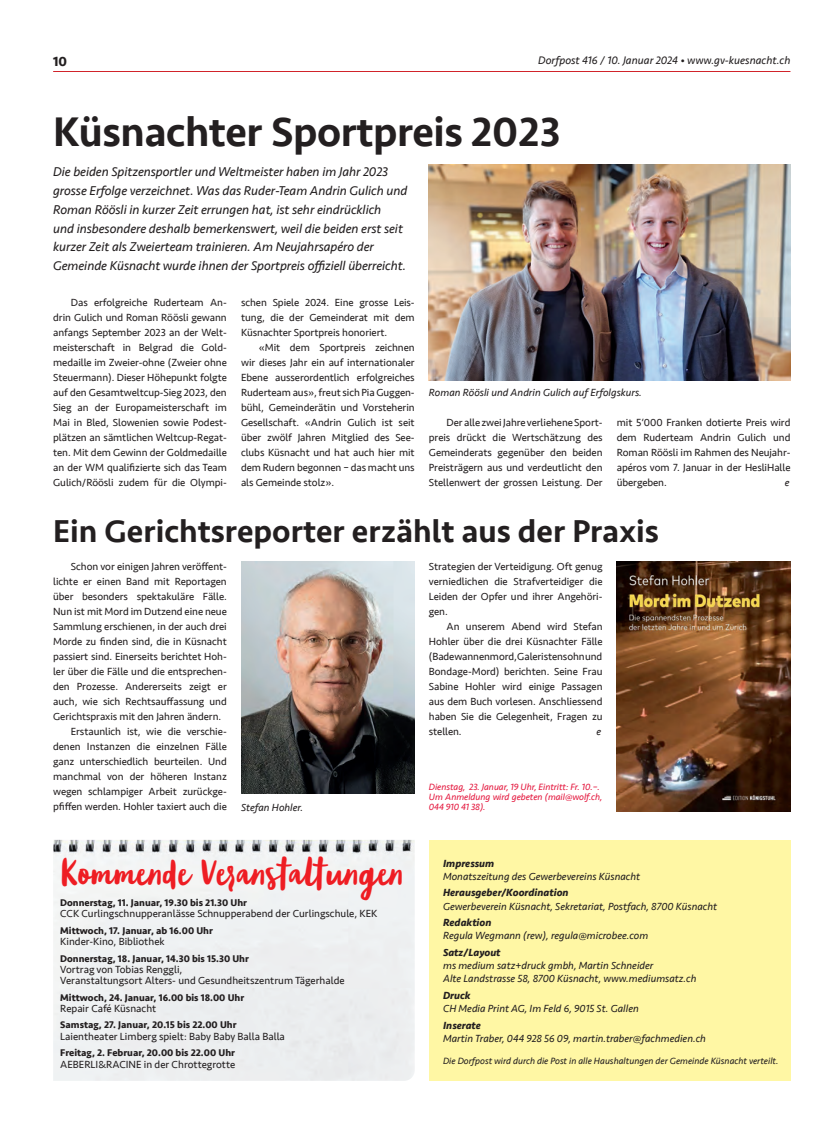
<style>
.page{position:relative;width:833px;height:1134px;background:#fff}
.page>*{position:absolute;margin:0;border:0;box-sizing:border-box;transform-origin:0 0}
.t1{font:500 42.5px "Seravek";letter-spacing:-.01em;color:#231f20}
.t2{font:500 32.5px "Seravek";color:#231f20}
.t3{font:30px "Blog Script W00";letter-spacing:-.01em;color:#ee1d23}
.t4{font:700 13.75px "Seravek";color:#231f20}
.t5{font:italic 13.12px/18.8px "Seravek";letter-spacing:-.005em;color:#231f20}
.t6{font:italic 11.25px "Seravek";color:#231f20}
.t7{font:10.62px/15px "Seravek";letter-spacing:-.005em;color:#231f20;text-align:justify}
.t8{font:italic 10.62px/13.1px "Seravek";color:#231f20}
.t9{font:italic 700 10.62px "Seravek";color:#231f20}
.t10{font:700 10px "Seravek";color:#231f20}
.t11{font:italic 9.38px/10px "Seravek";letter-spacing:-.005em;color:#e4183e}
.t12{font:italic 9.38px "Seravek";color:#231f20}
</style>
<div class="page">
<hr style="left:53px;top:71px;width:737px;height:1px;background:#d1232a">
<div style="left:429px;top:840px;width:361px;height:241px;background:#fff7a4"></div>
<div style="left:53px;top:840px;width:362px;height:241px;background:#eef1f1"></div>
<img style="left:241px;top:562px;width:174px;height:232px">
<img style="left:617px;top:562px;width:173px;height:249px">
<img style="left:429px;top:165px;width:361px;height:216px">
<p class="t4" style="left:53px;top:50px;width:15px">10</p>
<p class="t6" style="left:538px;top:51px;width:254px">Dorfpost 416 / 10. Januar 2024 • www.gv-kuesnacht.ch</p>
<h1 class="t1" style="left:53px;top:105px;width:509px">Küsnachter Sportpreis 2023</h1>
<p class="t5" style="left:53px;top:162px;width:356px">Die beiden Spitzensportler und Weltmeister haben im Jahr 2023 grosse Erfolge verzeichnet. Was das Ruder-Team Andrin Gulich und Roman Röösli in kurzer Zeit errungen hat, ist sehr eindrücklich<br>und insbesondere deshalb bemerkenswert, weil die beiden erst seit kurzer Zeit als Zweierteam trainieren. Am Neujahrsapéro der Gemeinde Küsnacht wurde ihnen der Sportpreis offiziell überreicht.</p>
<p class="t7" style="left:53px;top:294px;width:175px;text-indent:18px">Das erfolgreiche Ruderteam An&shy;drin Gulich und Roman Röösli gewann anfangs September 2023 an der Welt&shy;meisterschaft in Belgrad die Gold&shy;medaille im Zweier-ohne (Zweier ohne Steuermann). Dieser Höhepunkt folgte auf den Gesamtweltcup-Sieg 2023, den Sieg an der Europameisterschaft im Mai in Bled, Slowenien sowie Podest&shy;plätzen an sämtlichen Weltcup-Regat&shy;ten. Mit dem Gewinn der Goldmedaille an der WM qualifizierte sich das Team Gulich/Röösli zudem für die Olympi-</p>
<p class="t7" style="left:241px;top:295px;width:175px">schen Spiele 2024. Eine grosse Leis&shy;tung, die der Gemeinderat mit dem Küsnachter Sportpreis honoriert.</p>
<p class="t7" style="left:241px;top:340px;width:175px;text-indent:18px">«Mit dem Sportpreis zeichnen wir dieses Jahr ein auf internationaler Ebene ausserordentlich erfolgreiches Ruderteam aus», freut sich Pia Guggen&shy;bühl, Gemeinderätin und Vorsteherin Gesellschaft. «Andrin Gulich ist seit über zwölf Jahren Mitglied des See&shy;clubs Küsnacht und hat auch hier mit dem Rudern begonnen – das macht uns als Gemeinde stolz».</p>
<p class="t8" style="left:429px;top:386px;width:214px">Roman Röösli und Andrin Gulich auf Erfolgskurs.</p>
<p class="t7" style="left:429px;top:415px;width:175px;text-indent:18px">Der alle zwei Jahre verliehene Sport&shy;preis drückt die Wertschätzung des Gemeinderats gegenüber den beiden Preisträgern aus und verdeutlicht den Stellenwert der grossen Leistung. Der</p>
<p class="t7" style="left:617px;top:415px;width:175px">mit 5‘000 Franken dotierte Preis wird dem Ruderteam Andrin Gulich und Roman Röösli im Rahmen des Neujahr&shy;apéros vom 7. Januar in der HesliHalle übergeben.</p>
<p class="t8" style="left:785px;top:475px;width:6px">e</p>
<h2 class="t2" style="left:53px;top:511px;width:607px">Ein Gerichtsreporter erzählt aus der Praxis</h2>
<p class="t7" style="left:71px;top:559px;width:157px">Schon vor einigen Jahren veröffent-</p>
<p class="t7" style="left:53px;top:574px;width:175px">lichte er einen Band mit Reportagen</p>
<p class="t7" style="left:53px;top:589px;width:175px">über besonders spektakuläre Fälle.</p>
<p class="t7" style="left:53px;top:604px;width:175px">Nun ist mit Mord im Dutzend eine neue</p>
<p class="t7" style="left:53px;top:619px;width:175px">Sammlung erschienen, in der auch drei</p>
<p class="t7" style="left:53px;top:634px;width:175px">Morde zu finden sind, die in Küsnacht</p>
<p class="t7" style="left:53px;top:649px;width:175px">passiert sind. Einerseits berichtet Hoh-</p>
<p class="t7" style="left:53px;top:664px;width:175px">ler über die Fälle und die entsprechen-</p>
<p class="t7" style="left:53px;top:679px;width:175px">den Prozesse. Andererseits zeigt er</p>
<p class="t7" style="left:53px;top:694px;width:175px">auch, wie sich Rechtsauffassung und</p>
<p class="t7" style="left:53px;top:709px;width:170px">Gerichtspraxis mit den Jahren ändern.</p>
<p class="t7" style="left:71px;top:724px;width:157px">Erstaunlich ist, wie die verschie-</p>
<p class="t7" style="left:53px;top:739px;width:175px">denen Instanzen die einzelnen Fälle</p>
<p class="t7" style="left:53px;top:754px;width:175px">ganz unterschiedlich beurteilen. Und</p>
<p class="t7" style="left:53px;top:769px;width:175px">manchmal von der höheren Instanz</p>
<p class="t7" style="left:53px;top:784px;width:175px">wegen schlampiger Arbeit zurückge-</p>
<p class="t7" style="left:53px;top:799px;width:175px">pfiffen werden. Hohler taxiert auch die</p>
<p class="t8" style="left:241px;top:800px;width:64px">Stefan Hohler.</p>
<h3 class="t3" style="left:60px;top:856px;width:346px">Kommende Veranstaltungen</h3>
<p class="t10" style="left:60px;top:895px;width:188px">Donnerstag, 11. Januar, 19.30 bis 21.30 Uhr</p>
<p class="t7" style="left:60px;top:906px;width:318px">CCK Curlingschnupperanlässe Schnupperabend der Curlingschule, KEK</p>
<p class="t10" style="left:60px;top:922px;width:154px">Mittwoch, 17. Januar, ab 16.00 Uhr</p>
<p class="t7" style="left:60px;top:934px;width:106px">Kinder-Kino, Bibliothek</p>
<p class="t10" style="left:60px;top:950px;width:190px">Donnerstag, 18. Januar, 14.30 bis 15.30 Uhr</p>
<p class="t7" style="left:60px;top:964px;width:286px;line-height:11.2px">Vortrag von Tobias Renggli,<br>Veranstaltungsort Alters- und Gesundheitszentrum Tägerhalde</p>
<p class="t10" style="left:60px;top:989px;width:185px">Mittwoch, 24. Januar, 16.00 bis 18.00 Uhr</p>
<p class="t7" style="left:60px;top:1001px;width:98px">Repair Café Küsnacht</p>
<p class="t10" style="left:60px;top:1017px;width:178px">Samstag, 27. Januar, 20.15 bis 22.00 Uhr</p>
<p class="t7" style="left:60px;top:1029px;width:226px">Laientheater Limberg spielt: Baby Baby Balla Balla</p>
<p class="t10" style="left:60px;top:1045px;width:176px">Freitag, 2. Februar, 20.00 bis 22.00 Uhr</p>
<p class="t7" style="left:60px;top:1056px;width:176px">AEBERLI&amp;RACINE in der Chrottegrotte</p>
<p class="t7" style="left:429px;top:559px;width:175px">Strategien der Verteidigung. Oft genug verniedlichen die Strafverteidiger die Leiden der Opfer und ihrer Angehöri&shy;gen.</p>
<p class="t7" style="left:429px;top:619px;width:175px;text-indent:18px">An unserem Abend wird Stefan Hohler über die drei Küsnachter Fälle (Badewannenmord, Galeristensohn und Bondage-Mord) berichten. Seine Frau Sabine Hohler wird einige Passagen aus dem Buch vorlesen. Anschliessend haben Sie die Gelegenheit, Fragen zu stellen.</p>
<p class="t8" style="left:596px;top:725px;width:6px">e</p>
<p class="t11" style="left:429px;top:782px;width:175px">Dienstag, 23. Januar, 19 Uhr, Eintritt: Fr. 10.–.<br>Um Anmeldung wird gebeten (mail@wolf.ch,<br>044 910 41 38).</p>
<p class="t9" style="left:443px;top:854px;width:53px">Impressum</p>
<p class="t8" style="left:443px;top:869px;width:199px">Monatszeitung des Gewerbevereins Küsnacht</p>
<p class="t9" style="left:443px;top:884px;width:127px">Herausgeber/Koordination</p>
<p class="t8" style="left:443px;top:899px;width:276px">Gewerbeverein Küsnacht, Sekretariat, Postfach, 8700 Küsnacht</p>
<p class="t9" style="left:443px;top:914px;width:50px">Redaktion</p>
<p class="t8" style="left:443px;top:929px;width:207px">Regula Wegmann (rew), regula@microbee.com</p>
<p class="t9" style="left:443px;top:944px;width:59px">Satz/Layout</p>
<p class="t8" style="left:443px;top:959px;width:255px">ms medium satz+druck gmbh, Martin Schneider<br>Alte Landstrasse 58, 8700 Küsnacht, www.mediumsatz.ch</p>
<p class="t9" style="left:443px;top:986px;width:29px">Druck</p>
<p class="t8" style="left:443px;top:1002px;width:197px">CH Media Print AG, Im Feld 6, 9015 St. Gallen</p>
<p class="t9" style="left:443px;top:1016px;width:39px">Inserate</p>
<p class="t8" style="left:443px;top:1032px;width:264px">Martin Traber, 044 928 56 09, martin.traber@fachmedien.ch</p>
<p class="t12" style="left:443px;top:1053px;width:337px">Die Dorfpost wird durch die Post in alle Haushaltungen der Gemeinde Küsnacht verteilt.</p>
</div>
